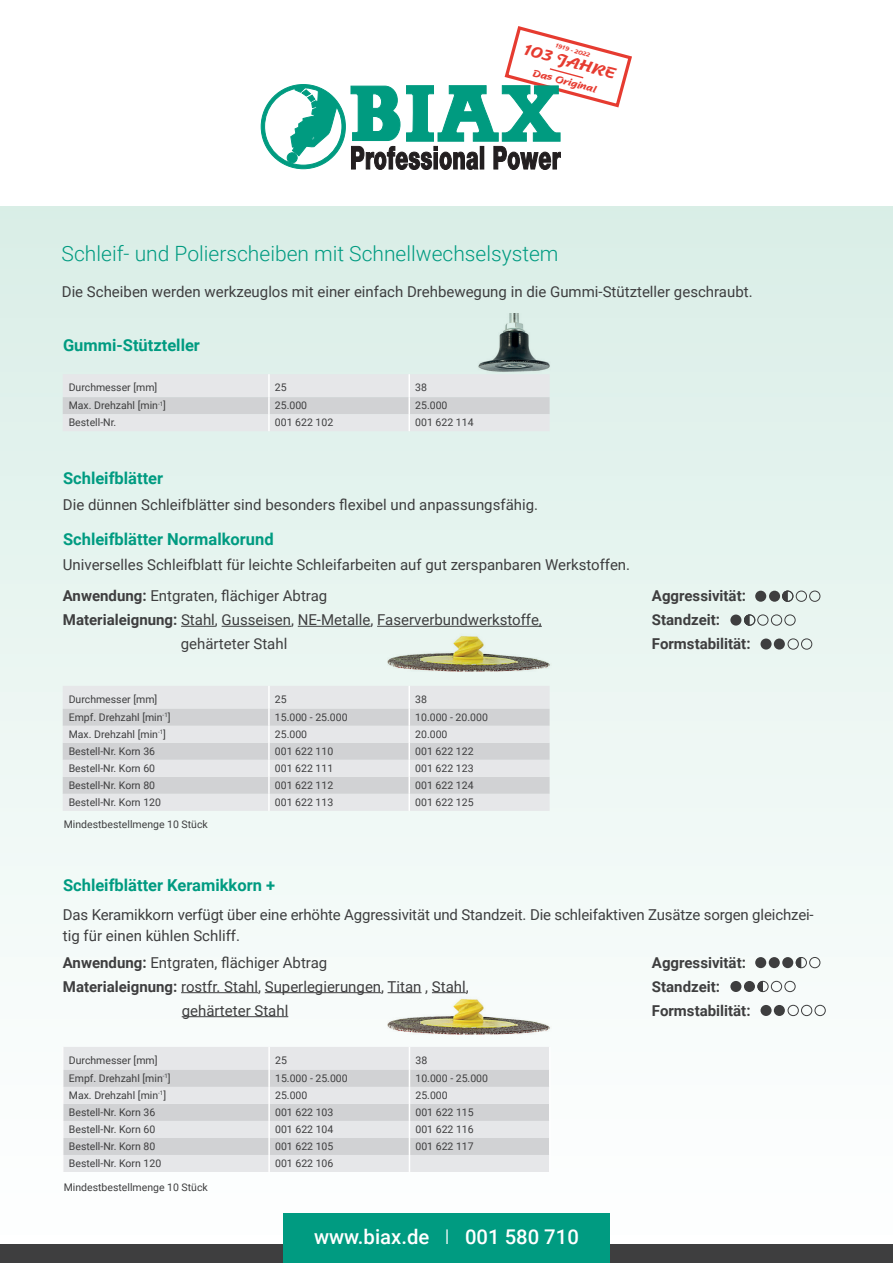
<style>
.page{position:relative;width:893px;height:1263px;background:#fff}
.page>*{position:absolute;margin:0;border:0;box-sizing:border-box;transform-origin:0 0}
.t1{font:300 21px "Roboto";color:#009b81}
.t2{font:500 20.25px "Roboto";color:#fff}
.t3{font:700 16.5px "Roboto";color:#009b81}
.t4{font:700 15.75px "Nadianne";color:#e63b30}
.t5{font:15px/31px "Roboto";color:#3e3e3f}
.t6{font:700 15px/24px "Roboto";color:#3e3e3f}
.t7{font:10.5px "Roboto";color:#3e3e3f}
.t8{font:700 10.2px "Nadianne";color:#e63b30}
.t9{font:700 6.15px "Nadianne";color:#e63b30}
.s1{font-weight:700}
.s2{font-weight:300}
</style>
<div class="page">
<div style="left:0;top:206px;width:893px;height:1057px;background:linear-gradient(to bottom,#daefe8,#fefefe)"></div>
<div style="left:0;top:1245px;width:893px;height:18px;background:#3e3e3f"></div>
<div style="left:283px;top:1213px;width:327px;height:50px;background:#009b81"></div>
<svg style="left:63px;top:374px;width:487px;height:57px"></svg>
<img style="left:443px;top:314px;width:142px;height:69px">
<img style="left:361px;top:620px;width:217px;height:72px">
<hr style="left:181px;top:626px;width:34px;height:1px;background:#3e3e3f">
<hr style="left:222px;top:626px;width:69px;height:1px;background:#3e3e3f">
<hr style="left:298px;top:626px;width:72px;height:1px;background:#3e3e3f">
<hr style="left:377px;top:626px;width:165px;height:1px;background:#3e3e3f">
<svg style="left:63px;top:686px;width:487px;height:125px"></svg>
<div style="left:760px;top:638px;width:12px;height:11px;background:#3e3e3f;border-radius:50%"></div>
<div style="left:755px;top:591px;width:11px;height:11px;background:#3e3e3f;border-radius:50%"></div>
<div style="left:769px;top:591px;width:11px;height:11px;background:#3e3e3f;border-radius:50%"></div>
<div style="left:809px;top:591px;width:11px;height:11px;border:1px solid #3e3e3f;border-radius:50%"></div>
<div style="left:801px;top:638px;width:11px;height:11px;border:1px solid #3e3e3f;border-radius:50%"></div>
<div style="left:788px;top:638px;width:11px;height:11px;border:1px solid #3e3e3f;border-radius:50%"></div>
<div style="left:796px;top:591px;width:11px;height:11px;border:1px solid #3e3e3f;border-radius:50%"></div>
<div style="left:774px;top:638px;width:11px;height:11px;background:#3e3e3f;border-radius:50%"></div>
<div style="left:782px;top:591px;width:11px;height:11px;border:1px solid #3e3e3f;border-radius:50%"></div>
<svg style="left:782px;top:591px;width:6px;height:11px"></svg>
<div style="left:730px;top:614px;width:11px;height:12px;background:#3e3e3f;border-radius:50%"></div>
<div style="left:784px;top:614px;width:11px;height:12px;border:1px solid #3e3e3f;border-radius:50%"></div>
<div style="left:771px;top:614px;width:11px;height:12px;border:1px solid #3e3e3f;border-radius:50%"></div>
<div style="left:757px;top:614px;width:11px;height:12px;border:1px solid #3e3e3f;border-radius:50%"></div>
<div style="left:744px;top:614px;width:11px;height:12px;border:1px solid #3e3e3f;border-radius:50%"></div>
<svg style="left:744px;top:614px;width:6px;height:12px"></svg>
<img style="left:361px;top:983px;width:217px;height:72px">
<hr style="left:181px;top:992px;width:77px;height:1px;background:#3e3e3f">
<hr style="left:265px;top:992px;width:116px;height:1px;background:#3e3e3f">
<hr style="left:388px;top:992px;width:33px;height:1px;background:#3e3e3f">
<hr style="left:432px;top:992px;width:34px;height:1px;background:#3e3e3f">
<hr style="left:182px;top:1016px;width:106px;height:1px;background:#3e3e3f">
<svg style="left:63px;top:1047px;width:488px;height:125px"></svg>
<div style="left:755px;top:957px;width:11px;height:11px;background:#3e3e3f;border-radius:50%"></div>
<div style="left:769px;top:957px;width:11px;height:11px;background:#3e3e3f;border-radius:50%"></div>
<div style="left:809px;top:957px;width:11px;height:11px;border:1px solid #3e3e3f;border-radius:50%"></div>
<div style="left:782px;top:957px;width:11px;height:11px;background:#3e3e3f;border-radius:50%"></div>
<div style="left:760px;top:1005px;width:12px;height:11px;background:#3e3e3f;border-radius:50%"></div>
<div style="left:815px;top:1005px;width:11px;height:11px;border:1px solid #3e3e3f;border-radius:50%"></div>
<div style="left:801px;top:1005px;width:11px;height:11px;border:1px solid #3e3e3f;border-radius:50%"></div>
<div style="left:788px;top:1005px;width:11px;height:11px;border:1px solid #3e3e3f;border-radius:50%"></div>
<div style="left:774px;top:1005px;width:11px;height:11px;background:#3e3e3f;border-radius:50%"></div>
<div style="left:796px;top:957px;width:11px;height:11px;border:1px solid #3e3e3f;border-radius:50%"></div>
<svg style="left:796px;top:957px;width:5px;height:11px"></svg>
<div style="left:730px;top:981px;width:11px;height:11px;background:#3e3e3f;border-radius:50%"></div>
<div style="left:784px;top:981px;width:11px;height:11px;border:1px solid #3e3e3f;border-radius:50%"></div>
<div style="left:771px;top:981px;width:11px;height:11px;border:1px solid #3e3e3f;border-radius:50%"></div>
<div style="left:744px;top:981px;width:11px;height:11px;background:#3e3e3f;border-radius:50%"></div>
<div style="left:757px;top:981px;width:11px;height:11px;border:1px solid #3e3e3f;border-radius:50%"></div>
<svg style="left:757px;top:981px;width:6px;height:11px"></svg>
<svg style="left:261px;top:26px;width:371px;height:144px"></svg>
<p class="t9" style="left:556px;top:43px;width:37px;rotate:15deg">1919 - 2022</p>
<p class="t8" style="left:534px;top:68px;width:67px;rotate:15deg">Das Original</p>
<h3 class="t4" style="left:525px;top:43px;width:96px;rotate:15deg">103 JAHRE</h3>
<h1 class="t1" style="left:62px;top:245px;width:498px">Schleif- und Polierscheiben mit Schnellwechselsystem</h1>
<h3 class="t5" style="left:62px;top:277px;width:692px">Die Scheiben werden werkzeuglos mit einer einfach Drehbewegung in die Gummi-Stützteller geschraubt.</h3>
<h3 class="t3" style="left:63px;top:338px;width:138px">Gummi-Stützteller</h3>
<p class="t7" style="left:69px;top:383px;width:90px">Durchmesser [mm]</p>
<p class="t7" style="left:275px;top:383px;width:13px">25</p>
<p class="t7" style="left:415px;top:383px;width:13px">38</p>
<p class="t7" style="left:69px;top:401px;width:99px">Max. Drehzahl [min<sup>-1</sup>]</p>
<p class="t7" style="left:275px;top:401px;width:34px">25.000</p>
<p class="t7" style="left:415px;top:401px;width:34px">25.000</p>
<p class="t7" style="left:69px;top:418px;width:49px">Bestell-Nr.</p>
<p class="t7" style="left:275px;top:418px;width:60px">001 622 102</p>
<p class="t7" style="left:415px;top:418px;width:60px">001 622 114</p>
<h3 class="t3" style="left:63px;top:472px;width:102px">Schleifblätter</h3>
<h3 class="t5" style="left:63px;top:488px;width:477px">Die dünnen Schleifblätter sind besonders flexibel und anpassungsfähig.</h3>
<h3 class="t3" style="left:63px;top:532px;width:212px">Schleifblätter Normalkorund</h3>
<h3 class="t5" style="left:63px;top:550px;width:569px">Universelles Schleifblatt für leichte Schleifarbeiten auf gut zerspanbaren Werkstoffen.<br><span class="s1">Anwendung:</span> Entgraten, flächiger Abtrag</h3>
<h3 class="t5" style="left:181px;top:609px;width:363px;line-height:24px;text-indent:-118px"><span class="s1">Materialeignung:</span> Stahl, Gusseisen, NE-Metalle, Faserverbundwerkstoffe, gehärteter Stahl</h3>
<p class="t7" style="left:69px;top:694px;width:90px">Durchmesser [mm]</p>
<p class="t7" style="left:275px;top:694px;width:13px">25</p>
<p class="t7" style="left:415px;top:694px;width:13px">38</p>
<p class="t7" style="left:69px;top:712px;width:103px">Empf. Drehzahl [min<sup>-1</sup>]</p>
<p class="t7" style="left:275px;top:712px;width:74px">15.000 - 25.000</p>
<p class="t7" style="left:415px;top:712px;width:74px">10.000 - 20.000</p>
<p class="t7" style="left:69px;top:729px;width:99px">Max. Drehzahl [min<sup>-1</sup>]</p>
<p class="t7" style="left:275px;top:729px;width:34px">25.000</p>
<p class="t7" style="left:415px;top:729px;width:34px">20.000</p>
<p class="t7" style="left:69px;top:746px;width:88px">Bestell-Nr. Korn 36</p>
<p class="t7" style="left:275px;top:746px;width:60px">001 622 110</p>
<p class="t7" style="left:415px;top:746px;width:60px">001 622 122</p>
<p class="t7" style="left:69px;top:763px;width:88px">Bestell-Nr. Korn 60</p>
<p class="t7" style="left:275px;top:763px;width:60px">001 622 111</p>
<p class="t7" style="left:415px;top:763px;width:60px">001 622 123</p>
<p class="t7" style="left:69px;top:780px;width:88px">Bestell-Nr. Korn 80</p>
<p class="t7" style="left:275px;top:780px;width:60px">001 622 112</p>
<p class="t7" style="left:415px;top:780px;width:60px">001 622 124</p>
<p class="t7" style="left:69px;top:797px;width:94px">Bestell-Nr. Korn 120</p>
<p class="t7" style="left:275px;top:797px;width:60px">001 622 113</p>
<p class="t7" style="left:415px;top:797px;width:60px">001 622 125</p>
<p class="t7" style="left:64px;top:820px;width:146px">Mindestbestellmenge 10 Stück</p>
<h3 class="t3" style="left:63px;top:878px;width:214px">Schleifblätter Keramikkorn +</h3>
<h3 class="t6" style="left:652px;top:585px;width:100px">Aggressivität:<br>Standzeit:<br>Formstabilität:</h3>
<h3 class="t5" style="left:63px;top:905px;width:752px;line-height:21px">Das Keramikkorn verfügt über eine erhöhte Aggressivität und Standzeit. Die schleifaktiven Zusätze sorgen gleichzei&shy;tig für einen kühlen Schliff.</h3>
<h3 class="t5" style="left:63px;top:946px;width:266px"><span class="s1">Anwendung:</span> Entgraten, flächiger Abtrag</h3>
<h3 class="t5" style="left:63px;top:972px;width:407px"><span class="s1">Materialeignung:</span> rostfr. Stahl, Superlegierungen, Titan , Stahl,</h3>
<h3 class="t5" style="left:182px;top:996px;width:108px">gehärteter Stahl</h3>
<h3 class="t6" style="left:652px;top:951px;width:100px">Aggressivität:<br>Standzeit:<br>Formstabilität:</h3>
<p class="t7" style="left:69px;top:1055px;width:90px">Durchmesser [mm]</p>
<p class="t7" style="left:275px;top:1055px;width:13px">25</p>
<p class="t7" style="left:415px;top:1055px;width:13px">38</p>
<p class="t7" style="left:69px;top:1073px;width:103px">Empf. Drehzahl [min<sup>-1</sup>]</p>
<p class="t7" style="left:275px;top:1073px;width:74px">15.000 - 25.000</p>
<p class="t7" style="left:415px;top:1073px;width:74px">10.000 - 25.000</p>
<p class="t7" style="left:69px;top:1090px;width:99px">Max. Drehzahl [min<sup>-1</sup>]</p>
<p class="t7" style="left:275px;top:1090px;width:34px">25.000</p>
<p class="t7" style="left:415px;top:1090px;width:34px">25.000</p>
<p class="t7" style="left:69px;top:1107px;width:88px">Bestell-Nr. Korn 36</p>
<p class="t7" style="left:275px;top:1107px;width:60px">001 622 103</p>
<p class="t7" style="left:415px;top:1107px;width:60px">001 622 115</p>
<p class="t7" style="left:69px;top:1124px;width:88px">Bestell-Nr. Korn 60</p>
<p class="t7" style="left:275px;top:1124px;width:60px">001 622 104</p>
<p class="t7" style="left:415px;top:1124px;width:60px">001 622 116</p>
<p class="t7" style="left:69px;top:1141px;width:88px">Bestell-Nr. Korn 80</p>
<p class="t7" style="left:275px;top:1141px;width:60px">001 622 105</p>
<p class="t7" style="left:415px;top:1141px;width:60px">001 622 117</p>
<p class="t7" style="left:69px;top:1158px;width:94px">Bestell-Nr. Korn 120</p>
<p class="t7" style="left:275px;top:1158px;width:60px">001 622 106</p>
<p class="t7" style="left:64px;top:1182px;width:146px">Mindestbestellmenge 10 Stück</p>
<h2 class="t2" style="left:314px;top:1225px;width:266px">www.biax.de <span class="s2">I</span> 001 580 710</h2>
</div>
